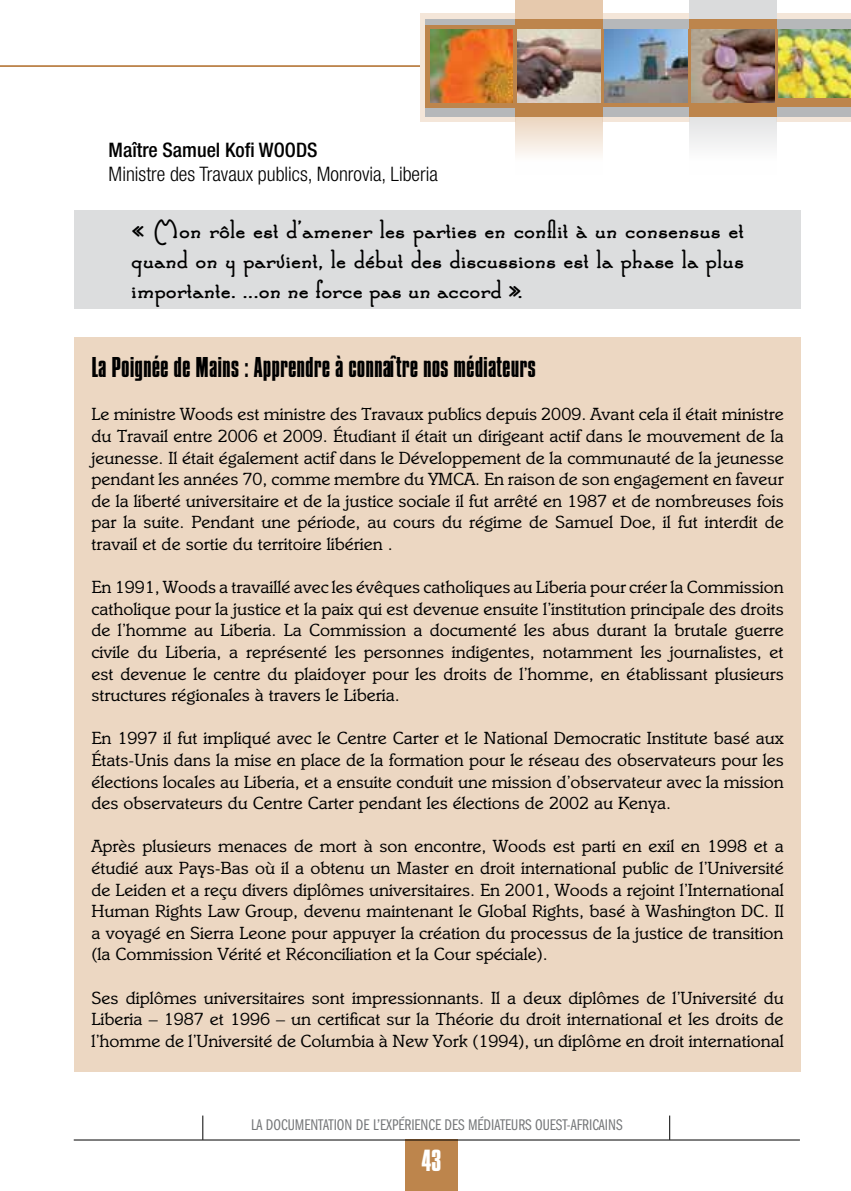
<style>
.page{position:relative;width:851px;height:1191px;background:#fff}
.page>*{position:absolute;margin:0;border:0;box-sizing:border-box;transform-origin:0 0}
.t1{font:32px "Compacta Plain";color:#fff}
.t2{font:30px "Compacta Plain";color:#000}
.t3{font:700 28px/30px "Santa's Sleigh Full";color:#000;text-align:justify}
.t4{font:300 condensed 20px "Helvetica Neue LT";color:#000}
.t5{font:500 condensed 20px "Helvetica Neue LT";color:#000}
.t6{font:18px/21.6px "Italia";color:#000;text-align:justify}
.t7{font:16px "Franklin Gothic LT Book Cmpr";color:#757779}
</style>
<div class="page">
<hr style="left:0;top:65px;width:850px;height:2px;background:#bd854c">
<div style="left:601px;top:14px;width:88px;height:108px;background:#f4e6d9"></div>
<div style="left:420px;top:14px;width:95px;height:108px;background:#f4e6d9"></div>
<div style="left:776px;top:14px;width:74px;height:108px;background:#f4e6d9"></div>
<svg style="left:515px;top:0;width:88px;height:155px;background:#eedcca"></svg>
<svg style="left:689px;top:0;width:88px;height:147px"></svg>
<div style="left:425px;top:19px;width:92px;height:10px;background:#b6b8ba"></div>
<div style="left:425px;top:107px;width:92px;height:10px;background:#b6b8ba"></div>
<div style="left:425px;top:25px;width:425px;height:82px;background:#bd854c"></div>
<div style="left:405px;top:1139px;width:52px;height:52px;background:#bd854c"></div>
<hr style="left:74px;top:1139px;width:725px;height:1px;background:#000">
<img style="left:517px;top:29px;width:83px;height:74px">
<img style="left:604px;top:29px;width:83px;height:74px">
<img style="left:691px;top:29px;width:83px;height:74px">
<img style="left:778px;top:29px;width:72px;height:68px">
<img style="left:430px;top:29px;width:82px;height:74px">
<div style="left:603px;top:107px;width:87px;height:10px;background:#b6b8ba"></div>
<div style="left:515px;top:107px;width:88px;height:10px;background:#bd854c"></div>
<div style="left:777px;top:107px;width:73px;height:10px;background:#b6b8ba"></div>
<div style="left:603px;top:19px;width:86px;height:10px;background:#b6b8ba"></div>
<div style="left:776px;top:19px;width:74px;height:10px;background:#b6b8ba"></div>
<div style="left:689px;top:107px;width:88px;height:10px;background:#bd854c"></div>
<div style="left:515px;top:19px;width:88px;height:10px;background:#bd854c"></div>
<div style="left:689px;top:19px;width:87px;height:10px;background:#bd854c"></div>
<svg style="left:202px;top:1115px;width:1px;height:24px"></svg>
<svg style="left:669px;top:1115px;width:1px;height:24px"></svg>
<div style="left:75px;top:210px;width:725px;height:99px;background:#dcddde"></div>
<div style="left:75px;top:337px;width:725px;height:734px;background:#ecd7c2"></div>
<p class="t5" style="left:109px;top:138px;width:210px">Maître Samuel Kofi WOODS</p>
<p class="t4" style="left:109px;top:163px;width:331px">Ministre des Travaux publics, Monrovia, Liberia</p>
<h3 class="t3" style="left:131px;top:215px;width:614px">« Mon rôle est d’amener les parties en conflit à un consensus et quand on y parvient, le début des discussions est la phase la plus importante. ...on ne force pas un accord ».</h3>
<h2 class="t2" style="left:92px;top:351px;width:446px">La Poignée de Mains : Apprendre à connaître nos médiateurs</h2>
<p class="t6" style="left:92px;top:403px;width:693px">Le ministre Woods est ministre des Travaux publics depuis 2009. Avant cela il était ministre du Travail entre 2006 et 2009. Étudiant il était un dirigeant actif dans le mouvement de la jeunesse. Il était également actif dans le Développement de la communauté de la jeunesse pendant les années 70, comme membre du YMCA. En raison de son engagement en faveur de la liberté universitaire et de la justice sociale il fut arrêté en 1987 et de nombreuses fois par la suite. Pendant une période, au cours du régime de Samuel Doe, il fut interdit de travail et de sortie du territoire libérien .</p>
<p class="t6" style="left:92px;top:576px;width:693px">En 1991, Woods a travaillé avec les évêques catholiques au Liberia pour créer la Commission catholique pour la justice et la paix qui est devenue ensuite l’institution principale des droits de l’homme au Liberia. La Commission a documenté les abus durant la brutale guerre civile du Liberia, a représenté les personnes indigentes, notamment les journalistes, et est devenue le centre du plaidoyer pour les droits de l’homme, en établissant plusieurs structures régionales à travers le Liberia.</p>
<p class="t6" style="left:92px;top:727px;width:693px">En 1997 il fut impliqué avec le Centre Carter et le National Democratic Institute basé aux États-Unis dans la mise en place de la formation pour le réseau des observateurs pour les élections locales au Liberia, et a ensuite conduit une mission d’observateur avec la mission des observateurs du Centre Carter pendant les élections de 2002 au Kenya.</p>
<p class="t6" style="left:92px;top:835px;width:693px">Après plusieurs menaces de mort à son encontre, Woods est parti en exil en 1998 et a étudié aux Pays-Bas où il a obtenu un Master en droit international public de l’Université de Leiden et a reçu divers diplômes universitaires. En 2001, Woods a rejoint l’International Human Rights Law Group, devenu maintenant le Global Rights, basé à Washington DC. Il a voyagé en Sierra Leone pour appuyer la création du processus de la justice de transition (la Commission Vérité et Réconciliation et la Cour spéciale).</p>
<p class="t6" style="left:92px;top:987px;width:693px">Ses diplômes universitaires sont impressionnants. Il a deux diplômes de l’Université du Liberia – 1987 et 1996 – un certificat sur la Théorie du droit international et les droits de l’homme de l’Université de Columbia à New York (1994), un diplôme en droit international</p>
<p class="t7" style="left:251px;top:1115px;width:373px">LA DOCUMENTATION DE L’EXPÉRIENCE DES MÉDIATEURS OUEST-AFRICAINS</p>
<h1 class="t1" style="left:421px;top:1143px;width:21px">43</h1>
</div>
